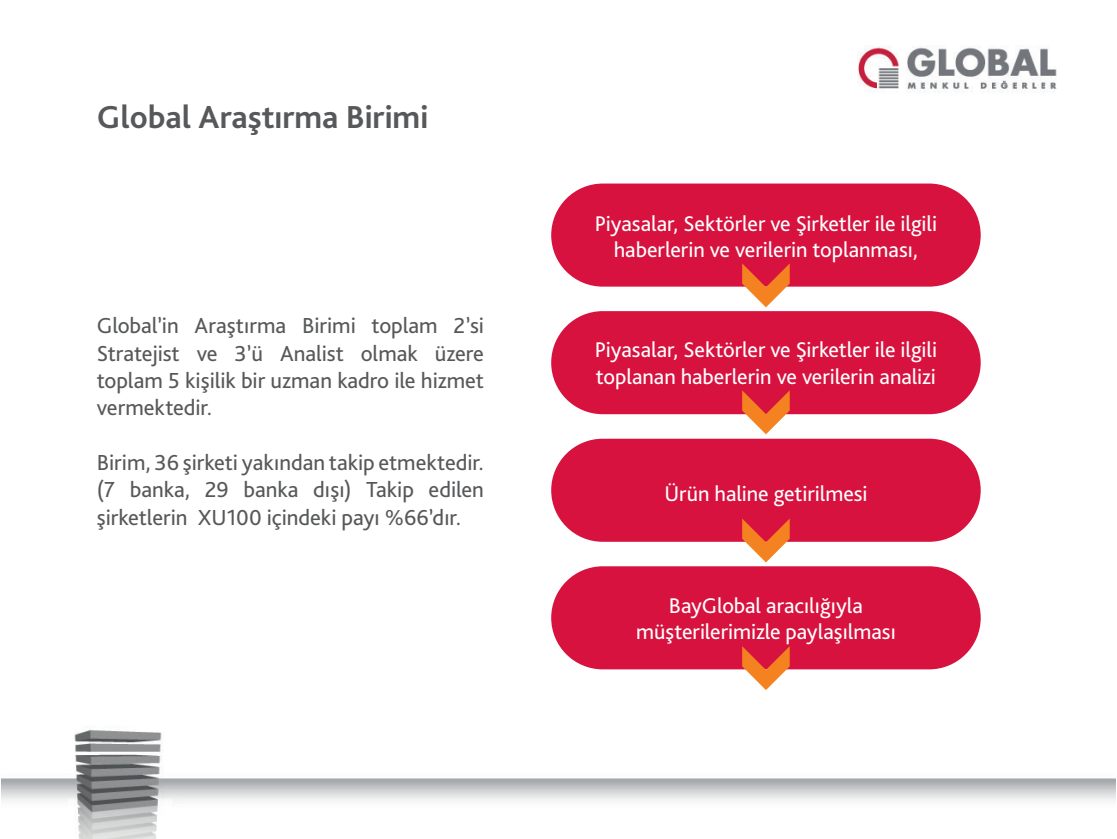
<style>
.page{position:relative;width:1117px;height:839px;background:#fff}
.page>*{position:absolute;margin:0;border:0;box-sizing:border-box;transform-origin:0 0}
.t1{font:700 33.25px "Bliss Pro";color:#57585a}
.t2{font:22.75px/27.3px "Bliss Pro";letter-spacing:-.005em;color:#57585a;text-align:justify}
.t3{font:22.22px/26.6px "Bliss Pro";letter-spacing:-.005em;color:#fff;text-align:center}
</style>
<div class="page">
<img style="left:1px;top:46px;width:1114px;height:791px">
<div style="left:551px;top:183px;width:429px;height:103px;background:#d7123e;border-radius:52px"></div>
<div style="left:551px;top:311px;width:429px;height:103px;background:#d7123e;border-radius:52px"></div>
<div style="left:551px;top:438px;width:429px;height:103px;background:#d7123e;border-radius:52px"></div>
<div style="left:551px;top:566px;width:429px;height:103px;background:#d7123e;border-radius:52px"></div>
<svg style="left:742px;top:390px;width:47px;height:44px"></svg>
<svg style="left:742px;top:646px;width:47px;height:44px"></svg>
<svg style="left:742px;top:263px;width:47px;height:44px"></svg>
<svg style="left:742px;top:518px;width:47px;height:44px"></svg>
<h1 class="t1" style="left:97px;top:96px;width:333px">Global Araştırma Birimi</h1>
<p class="t2" style="left:97px;top:311px;width:388px">Global’in Araştırma Birimi toplam 2’si Stratejist ve 3’ü Analist olmak üzere toplam 5 kişilik bir uzman kadro ile hizmet vermektedir.</p>
<p class="t2" style="left:97px;top:448px;width:388px">Birim, 36 şirketi yakından takip etmektedir. (7 banka, 29 banka dışı) Takip edilen şirketlerin XU100 içindeki payı %66’dır.</p>
<p class="t3" style="left:594px;top:209px;width:344px">Piyasalar, Sektörler ve Şirketler ile ilgili haberlerin ve verilerin toplanması,</p>
<p class="t3" style="left:594px;top:335px;width:344px;text-align:left">Piyasalar, Sektörler ve Şirketler ile ilgili toplanan haberlerin ve verilerin analizi</p>
<p class="t3" style="left:664px;top:480px;width:205px">Ürün haline getirilmesi</p>
<p class="t3" style="left:636px;top:591px;width:261px">BayGlobal aracılığıyla müşterilerimizle paylaşılması</p>
</div>
